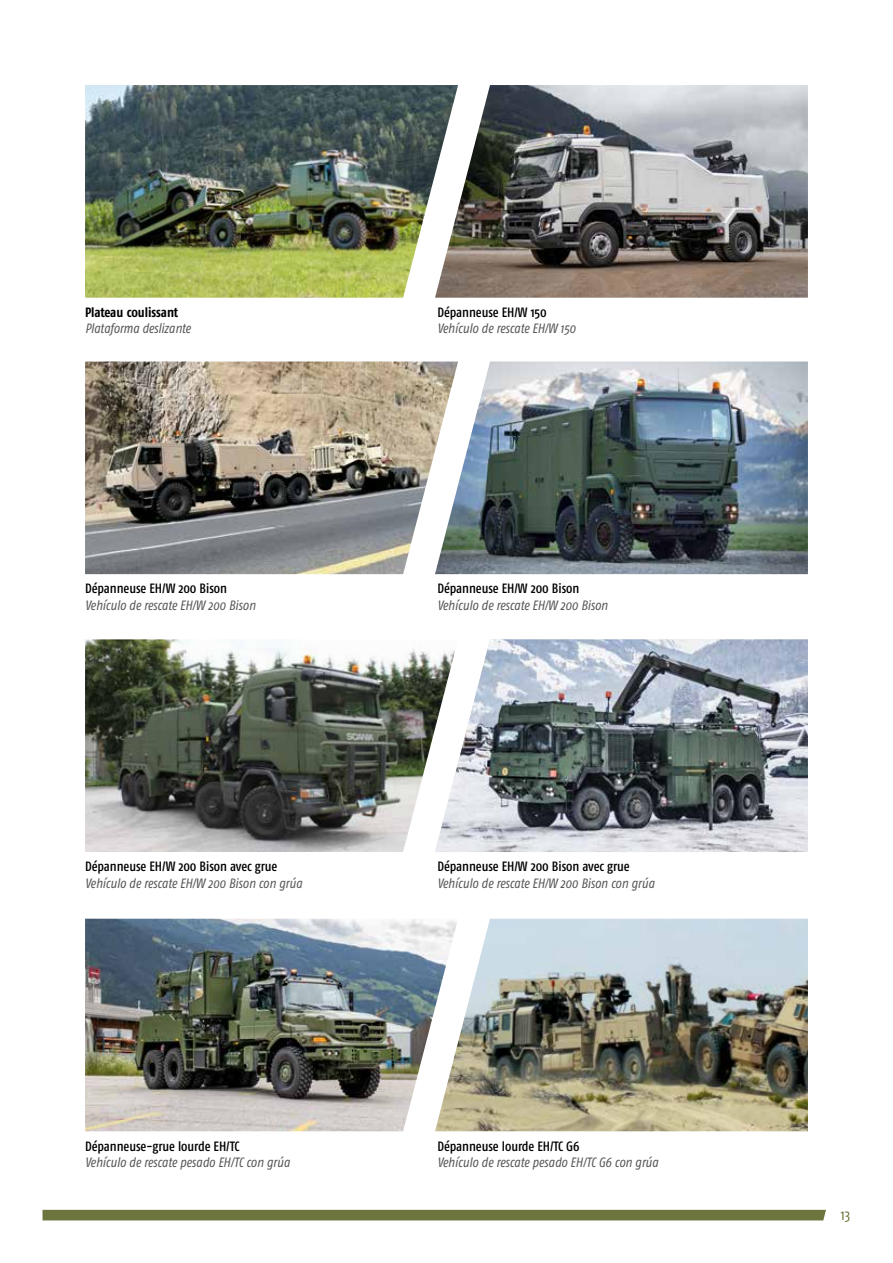
<style>
.page{position:relative;width:893px;height:1263px;background:#fff}
.page>*{position:absolute;margin:0;border:0;box-sizing:border-box;transform-origin:0 0}
.t1{font:condensed 15px "Fago Pro";color:#6d743d}
.t2{font:italic condensed 13.5px "Fago Pro";color:#575756}
.t3{font:500 condensed 13.5px "Fago Pro";letter-spacing:-.005em;color:#000}
.t4{font:700 condensed 13.5px "Fago Pro";letter-spacing:-.01em;color:#000}
</style>
<div class="page">
<div style="left:43px;top:1210px;width:783px;height:10px;background:#6d743d"></div>
<img style="left:458px;top:919px;width:350px;height:212px">
<img style="left:85px;top:85px;width:350px;height:213px">
<img style="left:435px;top:85px;width:373px;height:213px">
<img style="left:458px;top:361px;width:350px;height:213px">
<img style="left:85px;top:361px;width:373px;height:213px">
<img style="left:458px;top:639px;width:350px;height:213px">
<img style="left:85px;top:639px;width:373px;height:213px">
<img style="left:85px;top:919px;width:373px;height:212px">
<p class="t4" style="left:85px;top:304px;width:95px">Plateau coulissant</p>
<p class="t2" style="left:85px;top:321px;width:107px">Plataforma deslizante</p>
<p class="t3" style="left:437px;top:304px;width:111px">Dépanneuse EH/W 150</p>
<p class="t2" style="left:437px;top:321px;width:140px">Vehículo de rescate EH/W 150</p>
<p class="t3" style="left:85px;top:580px;width:144px">Dépanneuse EH/W 200 Bison</p>
<p class="t2" style="left:85px;top:597px;width:172px">Vehículo de rescate EH/W 200 Bison</p>
<p class="t3" style="left:437px;top:580px;width:144px">Dépanneuse EH/W 200 Bison</p>
<p class="t2" style="left:437px;top:597px;width:172px">Vehículo de rescate EH/W 200 Bison</p>
<p class="t3" style="left:85px;top:858px;width:194px">Dépanneuse EH/W 200 Bison avec grue</p>
<p class="t2" style="left:85px;top:875px;width:219px">Vehículo de rescate EH/W 200 Bison con grúa</p>
<p class="t3" style="left:437px;top:858px;width:194px">Dépanneuse EH/W 200 Bison avec grue</p>
<p class="t2" style="left:437px;top:875px;width:219px">Vehículo de rescate EH/W 200 Bison con grúa</p>
<p class="t3" style="left:85px;top:1138px;width:156px">Dépanneuse-grue lourde EH/TC</p>
<p class="t2" style="left:85px;top:1154px;width:206px">Vehículo de rescate pesado EH/TC con grúa</p>
<p class="t3" style="left:437px;top:1138px;width:144px">Dépanneuse lourde EH/TC G6</p>
<p class="t2" style="left:437px;top:1154px;width:222px">Vehículo de rescate pesado EH/TC G6 con grúa</p>
<p class="t1" style="left:841px;top:1206px;width:11px">13</p>
</div>
